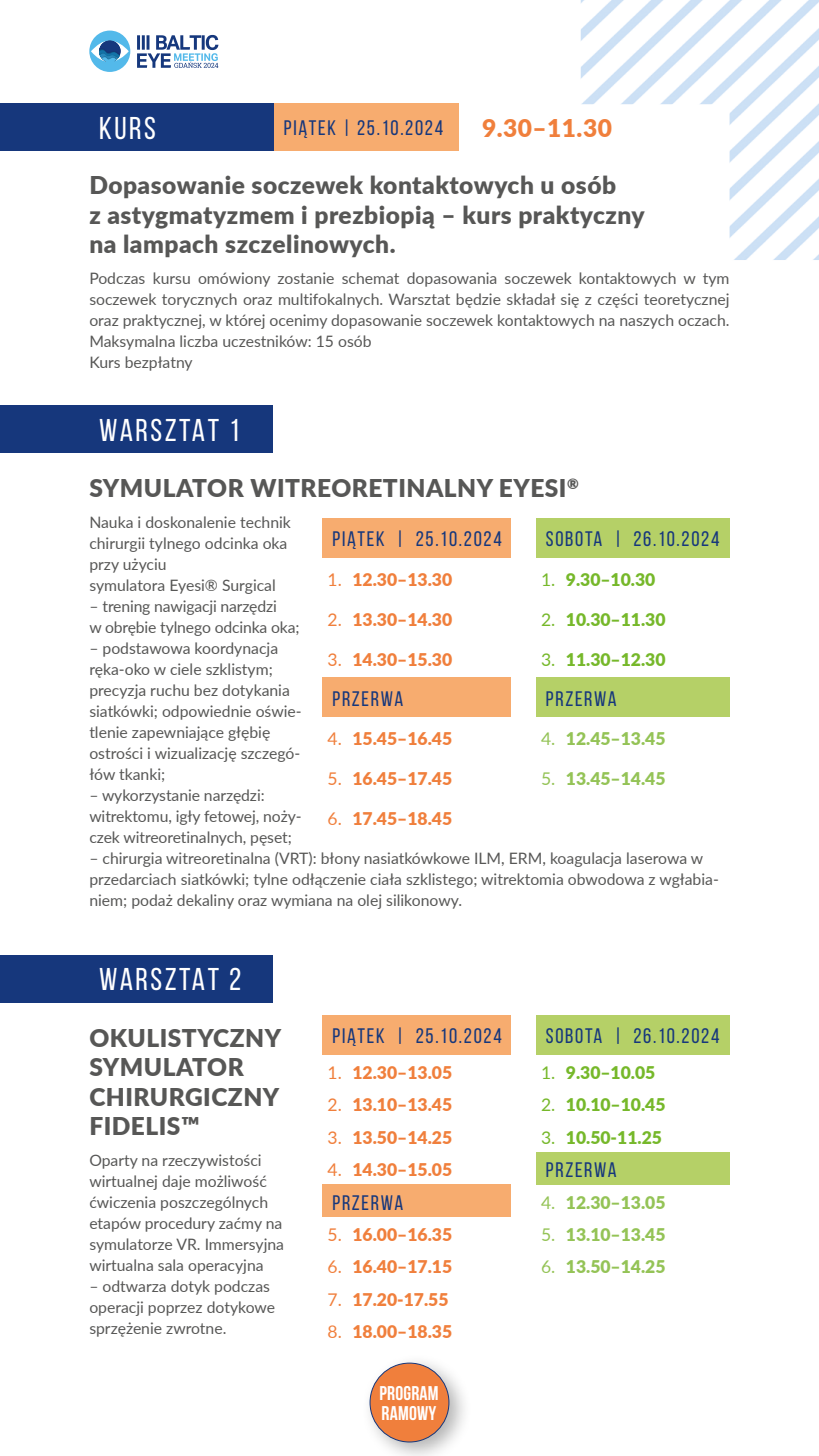
<style>
.page{position:relative;width:819px;height:1456px;background:#fff}
.page>*{position:absolute;margin:0;border:0;box-sizing:border-box;transform-origin:0 0}
.t1{font:31.5px "Bebas Neue";letter-spacing:.08em;color:#fff}
.t2{font:900 24.5px/29.4px "Lato";letter-spacing:.02em;color:#575756}
.t3{font:900 24.5px "Lato";color:#f07f3c}
.t4{font:21px "Bebas Neue";letter-spacing:.08em;color:#16377c}
.t5{font:700 19.78px/20.3px "Bebas Neue";letter-spacing:.01em;color:#fff}
.t6{font:900 17.5px "Lato";color:#f07f3c}
.t7{font:900 17.5px "Lato";color:#76b82a}
.t8{font:900 17.5px "Lato";color:#94c356}
.t9{font:15.75px/21px "Lato";color:#575756}
.s1{font-weight:400}
</style>
<div class="page">
<div style="left:361px;top:1353px;width:111px;height:102px;background:#000;opacity:.3"></div>
<div style="left:370px;top:1362px;width:79px;height:79px;background:#f07f3c;border-radius:50%"></div>
<div style="left:369px;top:1362px;width:80px;height:80px;border:1px solid #16377c;border-radius:50%"></div>
<img style="left:580px;top:0;width:239px;height:260px">
<div style="left:89px;top:31px;width:41px;height:41px;background:#53b9ea;border-radius:50%"></div>
<svg style="left:91px;top:41px;width:38px;height:21px"></svg>
<div style="left:99px;top:40px;width:22px;height:22px;background:#16387d;border-radius:50%"></div>
<img style="left:99px;top:48px;width:22px;height:12px">
<svg style="left:99px;top:49px;width:21px;height:13px"></svg>
<svg style="left:137px;top:35px;width:81px;height:33px"></svg>
<div style="left:0;top:104px;width:145px;height:47px;background:#16377c"></div>
<div style="left:0;top:405px;width:145px;height:47px;background:#16377c"></div>
<div style="left:94px;top:104px;width:180px;height:47px;background:#16377c"></div>
<div style="left:94px;top:405px;width:179px;height:47px;background:#16377c"></div>
<div style="left:322px;top:518px;width:189px;height:40px;background:#f7ac6f"></div>
<div style="left:536px;top:518px;width:193px;height:40px;background:#b5d067"></div>
<div style="left:322px;top:677px;width:189px;height:39px;background:#f7ac6f"></div>
<div style="left:536px;top:677px;width:193px;height:39px;background:#b5d067"></div>
<div style="left:0;top:955px;width:160px;height:47px;background:#16377c"></div>
<div style="left:94px;top:955px;width:179px;height:47px;background:#16377c"></div>
<div style="left:322px;top:1014px;width:189px;height:40px;background:#f7ac6f"></div>
<div style="left:536px;top:1014px;width:193px;height:40px;background:#b5d067"></div>
<div style="left:536px;top:1151px;width:193px;height:33px;background:#b5d067"></div>
<div style="left:322px;top:1184px;width:189px;height:32px;background:#f7ac6f"></div>
<div style="left:274px;top:104px;width:184px;height:47px;background:#f7ac6f"></div>
<h1 class="t1" style="left:99px;top:111px;width:58px">KURS</h1>
<h3 class="t4" style="left:284px;top:117px;width:161px">PIĄTEK | 25.10.2024</h3>
<h2 class="t3" style="left:482px;top:110px;width:131px">9.30–11.30</h2>
<h2 class="t2" style="left:89px;top:169px;width:557px">Dopasowanie soczewek kontaktowych u osób<br>z astygmatyzmem i prezbiopią – kurs praktyczny na lampach szczelinowych.</h2>
<p class="t9" style="left:89px;top:267px;width:641px">Podczas kursu omówiony zostanie schemat dopasowania soczewek kontaktowych w tym soczewek torycznych oraz multifokalnych. Warsztat będzie składał się z części teoretycznej oraz praktycznej, w której ocenimy dopasowanie soczewek kontaktowych na naszych oczach.<br>Maksymalna liczba uczestników: 15 osób<br>Kurs bezpłatny</p>
<h1 class="t1" style="left:99px;top:412px;width:142px">WARSZTAT 1</h1>
<h2 class="t2" style="left:89px;top:472px;width:491px">SYMULATOR WITREORETINALNY EYESI<sup>®</sup></h2>
<p class="t9" style="left:89px;top:511px;width:203px">Nauka i doskonalenie technik chirurgii tylnego odcinka oka przy użyciu<br>symulatora Eyesi® Surgical</p>
<p class="t9" style="left:89px;top:595px;width:212px">– trening nawigacji narzędzi<br>w obrębie tylnego odcinka oka;</p>
<p class="t9" style="left:89px;top:637px;width:214px">– podstawowa koordynacja ręka-oko w ciele szklistym; precyzja ruchu bez dotykania siatkówki; odpowiednie oświe&shy;tlenie zapewniające głębię ostrości i wizualizację szczegó&shy;łów tkanki;</p>
<p class="t9" style="left:89px;top:784px;width:214px">– wykorzystanie narzędzi: witrektomu, igły fetowej, noży&shy;czek witreoretinalnych, pęset;</p>
<p class="t9" style="left:89px;top:847px;width:631px">– chirurgia witreoretinalna (VRT): błony nasiatkówkowe ILM, ERM, koagulacja laserowa w przedarciach siatkówki; tylne odłączenie ciała szklistego; witrektomia obwodowa z wgłabia&shy;niem; podaż dekaliny oraz wymiana na olej silikonowy.</p>
<h3 class="t4" style="left:332px;top:527px;width:171px">PIĄTEK | 25.10.2024</h3>
<h3 class="t4" style="left:546px;top:527px;width:175px">SOBOTA | 26.10.2024</h3>
<p class="t6" style="left:327px;top:566px;width:126px"><span class="s1">1.</span> 12.30–13.30</p>
<p class="t7" style="left:541px;top:566px;width:116px"><span class="s1">1.</span> 9.30–10.30</p>
<p class="t6" style="left:327px;top:606px;width:126px"><span class="s1">2.</span> 13.30–14.30</p>
<p class="t7" style="left:541px;top:606px;width:126px"><span class="s1">2.</span> 10.30–11.30</p>
<p class="t6" style="left:327px;top:646px;width:126px"><span class="s1">3.</span> 14.30–15.30</p>
<p class="t7" style="left:541px;top:646px;width:126px"><span class="s1">3.</span> 11.30–12.30</p>
<h3 class="t4" style="left:332px;top:687px;width:72px">PRZERWA</h3>
<h3 class="t4" style="left:546px;top:687px;width:72px">PRZERWA</h3>
<p class="t6" style="left:327px;top:725px;width:126px"><span class="s1">4.</span> 15.45–16.45</p>
<p class="t8" style="left:541px;top:725px;width:126px"><span class="s1">4.</span> 12.45–13.45</p>
<p class="t6" style="left:327px;top:765px;width:126px"><span class="s1">5.</span> 16.45–17.45</p>
<p class="t8" style="left:541px;top:765px;width:126px"><span class="s1">5.</span> 13.45–14.45</p>
<p class="t6" style="left:327px;top:804px;width:126px"><span class="s1">6.</span> 17.45–18.45</p>
<h1 class="t1" style="left:99px;top:962px;width:143px">WARSZTAT 2</h1>
<h2 class="t2" style="left:89px;top:1022px;width:193px">OKULISTYCZNY<br>SYMULATOR<br>CHIRURGICZNY<br>FIDELIS™</h2>
<p class="t9" style="left:89px;top:1149px;width:196px">Oparty na rzeczywistości wirtualnej daje możliwość ćwiczenia poszczególnych etapów procedury zaćmy na symulatorze VR. Immersyjna wirtualna sala operacyjna</p>
<p class="t9" style="left:89px;top:1275px;width:187px">– odtwarza dotyk podczas operacji poprzez dotykowe sprzężenie zwrotne.</p>
<h3 class="t4" style="left:332px;top:1024px;width:171px">PIĄTEK | 25.10.2024</h3>
<h3 class="t4" style="left:546px;top:1024px;width:175px">SOBOTA | 26.10.2024</h3>
<p class="t6" style="left:327px;top:1059px;width:126px"><span class="s1">1.</span> 12.30–13.05</p>
<p class="t7" style="left:541px;top:1059px;width:116px"><span class="s1">1.</span> 9.30–10.05</p>
<p class="t6" style="left:327px;top:1091px;width:126px"><span class="s1">2.</span> 13.10–13.45</p>
<p class="t7" style="left:541px;top:1091px;width:126px"><span class="s1">2.</span> 10.10–10.45</p>
<p class="t6" style="left:327px;top:1123px;width:126px"><span class="s1">3.</span> 13.50–14.25</p>
<p class="t7" style="left:541px;top:1123px;width:122px"><span class="s1">3.</span> 10.50-11.25</p>
<p class="t6" style="left:327px;top:1156px;width:126px"><span class="s1">4.</span> 14.30–15.05</p>
<h3 class="t4" style="left:546px;top:1158px;width:72px">PRZERWA</h3>
<h3 class="t4" style="left:332px;top:1191px;width:72px">PRZERWA</h3>
<p class="t8" style="left:541px;top:1188px;width:126px"><span class="s1">4.</span> 12.30–13.05</p>
<p class="t6" style="left:327px;top:1221px;width:126px"><span class="s1">5.</span> 16.00–16.35</p>
<p class="t8" style="left:541px;top:1221px;width:126px"><span class="s1">5.</span> 13.10–13.45</p>
<p class="t6" style="left:327px;top:1253px;width:126px"><span class="s1">6.</span> 16.40–17.15</p>
<p class="t8" style="left:541px;top:1253px;width:126px"><span class="s1">6.</span> 13.50–14.25</p>
<p class="t6" style="left:327px;top:1285px;width:122px"><span class="s1">7.</span> 17.20-17.55</p>
<p class="t6" style="left:327px;top:1318px;width:126px"><span class="s1">8.</span> 18.00–18.35</p>
<p class="t5" style="left:379px;top:1382px;width:61px">PROGRAM<br>RAMOWY</p>
</div>
